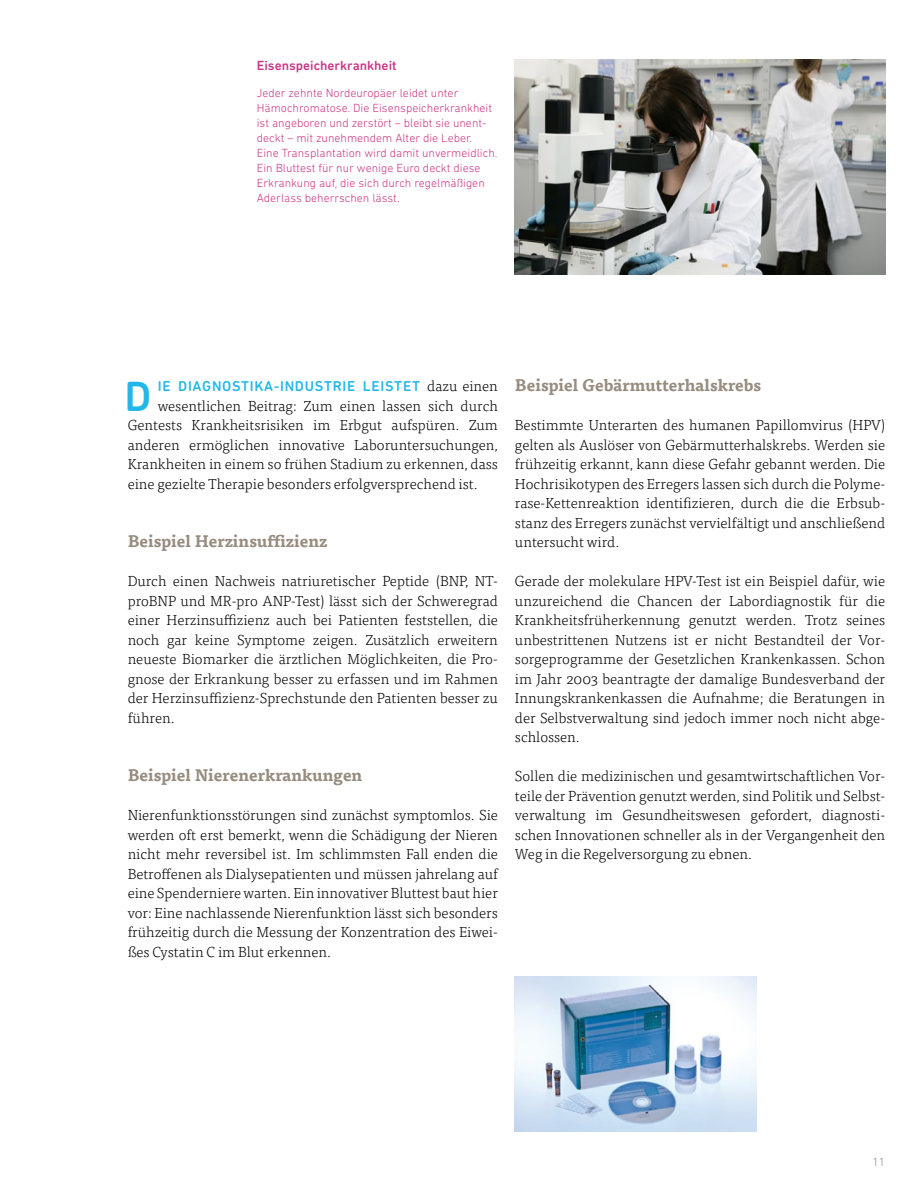
<style>
.page{position:relative;width:915px;height:1191px;background:#fff}
.page>*{position:absolute;margin:0;border:0;box-sizing:border-box;transform-origin:0 0}
.t1{font:500 43.05px "DIN Next Rounded LT Pro";color:#22b7e9}
.t2{font:700 16.5px "Tisa OT";color:#978c7f}
.t3{font:300 14.55px/19.5px "Tisa OT";color:#000;text-align:justify}
.t4{font:500 14.55px "DIN Next Rounded LT Pro";letter-spacing:.05em;color:#22b7e9}
.t5{font:500 13.5px "DIN Next Rounded LT Pro";color:#ca3687}
.t6{font:300 12px/15px "DIN Next Rounded LT Pro";color:#ca3687}
.t7{font:300 12px "DIN Next Rounded LT Pro";color:#978c7f}
.s1{font-family:"Tisa OT";font-weight:300;color:#000}
</style>
<div class="page">
<img style="left:514px;top:60px;width:370px;height:214px">
<img style="left:514px;top:976px;width:241px;height:155px">
<p class="t5" style="left:257px;top:57px;width:141px">EISENSPEICHERKRANKHEIT</p>
<p class="t6" style="left:257px;top:85px;width:242px">Jeder zehnte Nordeuropäer leidet unter Hämochromatose. Die Eisenspeicherkrankheit ist angeboren und zerstört – bleibt sie unent&shy;deckt – mit zunehmendem Alter die Leber.<br>Eine Transplantation wird damit unvermeidlich.<br>Ein Bluttest für nur wenige Euro deckt diese Erkrankung auf, die sich durch regelmäßigen Aderlass beherrschen lässt.</p>
<h1 class="t1" style="left:124px;top:371px;width:28px">D</h1>
<p class="t4" style="left:158px;top:378px;width:341px">IE DIAGNOSTIKA-INDUSTR IE LEISTET <span class="s1">dazu einen</span></p>
<p class="t3" style="left:128px;top:396px;width:371px;text-indent:30px">wesentlichen Beitrag: Zum einen lassen sich durch Gentests Krankheitsrisiken im Erbgut aufspüren. Zum anderen ermöglichen innovative Laboruntersuchungen, Krankheiten in einem so frühen Stadium zu erkennen, dass eine gezielte Therapie besonders erfolgversprechend ist.</p>
<p class="t2" style="left:128px;top:531px;width:201px">Beispiel Herzinsuffizienz</p>
<p class="t3" style="left:128px;top:572px;width:371px">Durch einen Nachweis natriuretischer Peptide (BNP, NT&shy;proBNP und MR-pro ANP-Test) lässt sich der Schweregrad einer Herzinsuffizienz auch bei Patienten feststellen, die noch gar keine Symptome zeigen. Zusätzlich erweitern neueste Biomarker die ärztlichen Möglichkeiten, die Pro&shy;gnose der Erkrankung besser zu erfassen und im Rahmen der Herzinsuffizienz-Sprechstunde den Patienten besser zu führen.</p>
<p class="t2" style="left:128px;top:765px;width:236px">Beispiel Nierenerkrankungen</p>
<p class="t3" style="left:128px;top:806px;width:371px">Nierenfunktionsstörungen sind zunächst symptomlos. Sie werden oft erst bemerkt, wenn die Schädigung der Nieren nicht mehr reversibel ist. Im schlimmsten Fall enden die Betroffenen als Dialysepatienten und müssen jahrelang auf eine Spenderniere warten. Ein innovativer Bluttest baut hier vor: Eine nachlassende Nierenfunktion lässt sich besonders frühzeitig durch die Messung der Konzentration des Eiwei&shy;ßes Cystatin C im Blut erkennen.</p>
<p class="t2" style="left:514px;top:375px;width:248px">Beispiel Gebärmutterhalskrebs</p>
<p class="t3" style="left:514px;top:416px;width:371px">Bestimmte Unterarten des humanen Papillomvirus (HPV) gelten als Auslöser von Gebärmutterhalskrebs. Werden sie frühzeitig erkannt, kann diese Gefahr gebannt werden. Die Hochrisikotypen des Erregers lassen sich durch die Polyme&shy;rase-Kettenreaktion identifizieren, durch die die Erbsub&shy;stanz des Erregers zunächst vervielfältigt und anschließend untersucht wird.</p>
<p class="t3" style="left:514px;top:571px;width:371px">Gerade der molekulare HPV-Test ist ein Beispiel dafür, wie unzureichend die Chancen der Labordiagnostik für die Krankheitsfrüherkennung genutzt werden. Trotz seines unbestrittenen Nutzens ist er nicht Bestandteil der Vor&shy;sorgeprogramme der Gesetzlichen Krankenkassen. Schon im Jahr 2003 beantragte der damalige Bundesverband der Innungskrankenkassen die Aufnahme; die Beratungen in der Selbstverwaltung sind jedoch immer noch nicht abge&shy;schlossen.</p>
<p class="t3" style="left:514px;top:766px;width:371px">Sollen die medizinischen und gesamtwirtschaftlichen Vor&shy;teile der Prävention genutzt werden, sind Politik und Selbst&shy;verwaltung im Gesundheitswesen gefordert, diagnosti&shy;schen Innovationen schneller als in der Vergangenheit den Weg in die Regelversorgung zu ebnen.</p>
<p class="t7" style="left:872px;top:1154px;width:14px">11</p>
</div>
